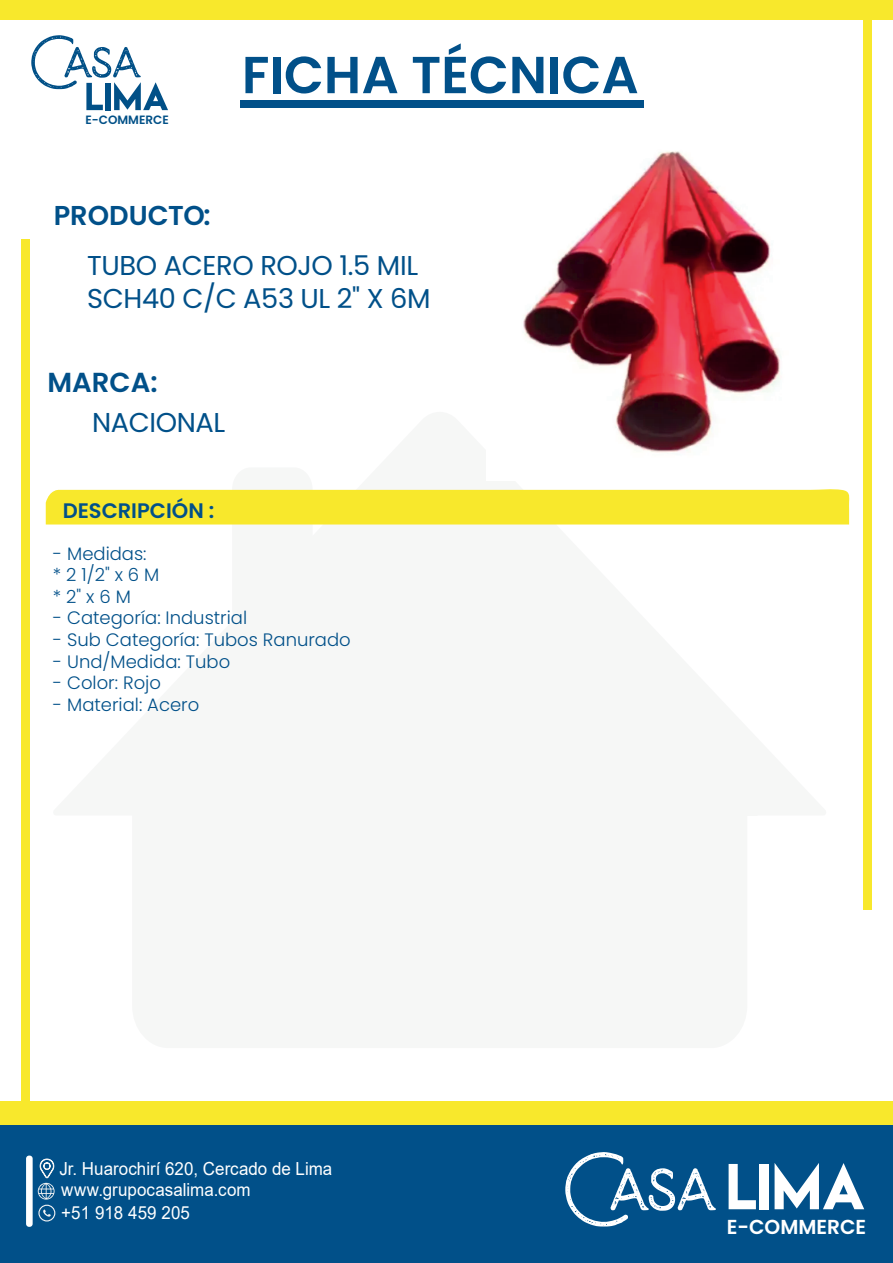
<style>
.page{position:relative;width:893px;height:1263px;background:#fff}
.page>*{position:absolute;margin:0;border:0;box-sizing:border-box;transform-origin:0 0}
.t1{font:600 52.05px "Poppins";color:#015089}
.t2{font:600 27.45px "Poppins";color:#015089}
.t3{font:27.3px/32.7px "Poppins";letter-spacing:-.015em;color:#015089}
.t4{font:600 27.3px "Poppins";color:#015089}
.t5{font:600 21px "Poppins";color:#015089}
.t6{font:600 20.25px "Poppins";color:#fff}
.t7{font:300 18px/21.6px "Poppins";color:#015089}
.t8{font:18px/20.7px "Arial";color:#fff;scale:.94 1}
.t9{font:600 12px "Poppins";color:#015087}
</style>
<div class="page">
<div style="left:0;top:1101px;width:893px;height:161px;background:#f8e82c"></div>
<div style="left:0;top:0;width:893px;height:20px;background:#f8e82c"></div>
<div style="left:864px;top:0;width:8px;height:909px;background:#f8e82c"></div>
<div style="left:22px;top:240px;width:8px;height:950px;background:#f8e82c"></div>
<div style="left:0;top:1125px;width:893px;height:138px;background:#015089"></div>
<svg style="left:43px;top:1209px;width:8px;height:8px"></svg>
<div style="left:38px;top:1205px;width:17px;height:16px;border:1px solid #f2f3f4;border-radius:50%"></div>
<svg style="left:729px;top:1164px;width:27px;height:45px"></svg>
<div style="left:760px;top:1164px;width:9px;height:45px;background:#fff"></div>
<svg style="left:775px;top:1163px;width:89px;height:46px"></svg>
<svg style="left:565px;top:1152px;width:151px;height:74px"></svg>
<div style="left:26px;top:1155px;width:7px;height:72px;background:#fff;border-radius:3px"></div>
<svg style="left:38px;top:1158px;width:17px;height:41px"></svg>
<div style="left:240px;top:100px;width:404px;height:7px;background:#015089"></div>
<svg style="left:31px;top:35px;width:137px;height:75px"></svg>
<div style="left:46px;top:489px;width:803px;height:35px;background:#f8e82c"></div>
<img style="left:523px;top:151px;width:258px;height:302px">
<p class="t9" style="left:86px;top:113px;width:85px">E-COMMERCE</p>
<h3 class="t4" style="left:54px;top:199px;width:158px">PRODUCTO:</h3>
<h1 class="t1" style="left:242px;top:45px;width:398px">FICHA TÉCNICA</h1>
<h3 class="t3" style="left:87px;top:249px;width:345px">TUBO ACERO ROJO 1.5 MIL<br>SCH40 C/C A53 UL 2" X 6M</h3>
<h2 class="t2" style="left:48px;top:367px;width:112px">MARCA:</h2>
<h3 class="t3" style="left:92px;top:406px;width:135px">NACIONAL</h3>
<p class="t5" style="left:63px;top:498px;width:153px">DESCRIPCIÓN :</p>
<p class="t7" style="left:53px;top:543px;width:108px">- Medidas: * 2 1/2" x 6 M * 2" x 6 M</p>
<p class="t7" style="left:53px;top:607px;width:196px">- Categoría: Industrial</p>
<p class="t7" style="left:53px;top:629px;width:299px">- Sub Categoría: Tubos Ranurado</p>
<p class="t7" style="left:53px;top:651px;width:179px">- Und/Medida: Tubo</p>
<p class="t7" style="left:53px;top:672px;width:110px">- Color: Rojo</p>
<p class="t7" style="left:53px;top:694px;width:148px">- Material: Acero</p>
<p class="t8" style="left:59px;top:1158px;width:292px">Jr. Huarochirí 620, Cercado de Lima www.grupocasalima.com</p>
<p class="t8" style="left:61px;top:1202px;width:138px">+51 918 459 205</p>
<p class="t6" style="left:727px;top:1215px;width:141px">E-COMMERCE</p>
</div>
